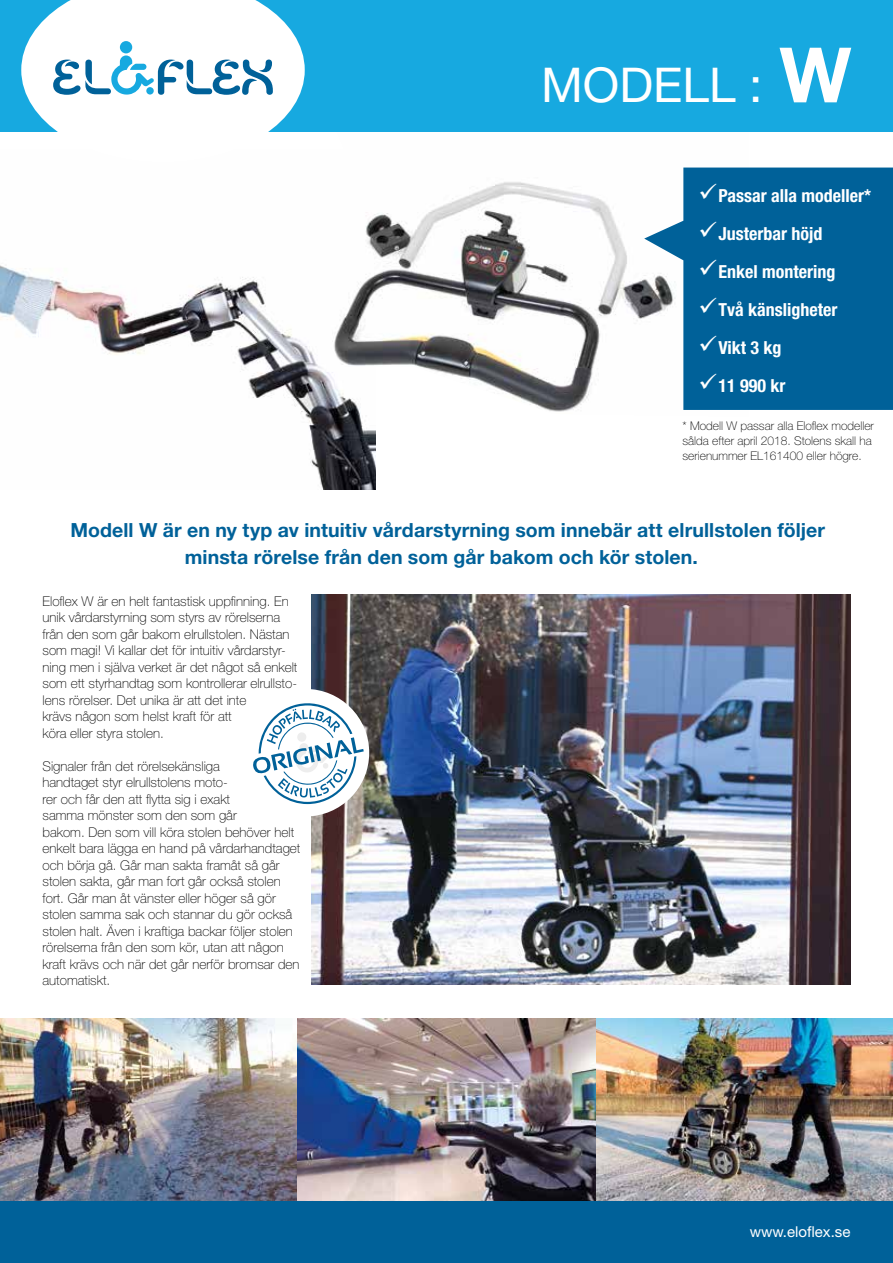
<style>
.page{position:relative;width:893px;height:1263px;background:#fff}
.page>*{position:absolute;margin:0;border:0;box-sizing:border-box;transform-origin:0 0}
.t1{font:48px "Helvetica Neue";color:#fff}
.t2{font:700 19.5px/27px "Helvetica Neue";letter-spacing:.005em;color:#006199}
.t3{font:700 condensed 18px "Helvetica Neue";color:#fff}
.t4{font:15px "Helvetica Neue";color:#fff}
.t5{font:100 13.5px/16.5px "Helvetica Neue";color:#000}
.t6{font:100 12px/15px "Helvetica Neue";color:#000}
.s1{font-weight:700;font-size:76.5px}
</style>
<div class="page">
<img style="left:0;top:265px;width:376px;height:224px">
<img style="left:283px;top:167px;width:465px;height:249px">
<div style="left:0;top:1167px;width:893px;height:96px;background:#006199"></div>
<div style="left:0;top:0;width:893px;height:132px;background:#17a9e0"></div>
<img style="left:312px;top:594px;width:538px;height:390px">
<div style="left:242px;top:689px;width:127px;height:127px;background:#fff;border-radius:50%"></div>
<svg style="left:253px;top:702px;width:111px;height:102px"></svg>
<img style="left:0;top:1018px;width:893px;height:183px">
<svg style="left:644px;top:168px;width:249px;height:242px;background:#2376a5"></svg>
<svg style="left:21px;top:0;width:284px;height:132px;background:#e1f4fb"></svg>
<div style="left:120px;top:41px;width:12px;height:12px;background:#17a9e0;border-radius:50%"></div>
<svg style="left:53px;top:55px;width:220px;height:40px;background:#a9cee1"></svg>
<svg style="left:717px;top:354px;width:24px;height:1px"></svg>
<h1 class="t1" style="left:541px;top:57px;width:312px">MODELL : <span class="s1">W</span></h1>
<h3 class="t3" style="left:699px;top:185px;width:174px">✓Passar alla modeller*</h3>
<h3 class="t3" style="left:699px;top:223px;width:125px">✓Justerbar höjd</h3>
<h3 class="t3" style="left:699px;top:261px;width:138px">✓Enkel montering</h3>
<h3 class="t3" style="left:699px;top:299px;width:140px">✓Två känsligheter</h3>
<h3 class="t3" style="left:699px;top:337px;width:84px">✓Vikt 3 kg</h3>
<h3 class="t3" style="left:699px;top:375px;width:88px">✓11 990 kr</h3>
<p class="t6" style="left:682px;top:419px;width:193px">* Modell W passar alla Eloflex modeller sålda efter april 2018. Stolens skall ha serienummer EL161400 eller högre.</p>
<h2 class="t2" style="left:185px;top:516px;width:642px;text-indent:-114px">Modell W är en ny typ av intuitiv vårdarstyrning som innebär att elrullstolen följer minsta rörelse från den som går bakom och kör stolen.</h2>
<p class="t5" style="left:43px;top:593px;width:256px">Eloflex W är en helt fantastisk uppfinning. En unik vårdarstyrning som styrs av rörelserna från den som går bakom elrullstolen. Nästan som magi! Vi kallar det för intuitiv vårdarstyr&shy;ning men i själva verket är det något så enkelt som ett styrhandtag som kontrollerar elrullsto&shy;lens rörelser. Det unika är att det inte<br>krävs någon som helst kraft för att<br>köra eller styra stolen.</p>
<p class="t5" style="left:43px;top:758px;width:259px">Signaler från det rörelsekänsliga<br>handtaget styr elrullstolens moto-<br>rer och får den att flytta sig i exakt<br>samma mönster som den som går<br>bakom. Den som vill köra stolen behöver helt enkelt bara lägga en hand på vårdarhandtaget och börja gå. Går man sakta framåt så går stolen sakta, går man fort går också stolen fort. Går man åt vänster eller höger så gör stolen samma sak och stannar du gör också stolen halt. Även i kraftiga backar följer stolen rörelserna från den som kör, utan att någon kraft krävs och när det går nerför bromsar den automatiskt.</p>
<p class="t4" style="left:750px;top:1222px;width:102px">www.eloflex.se</p>
</div>
